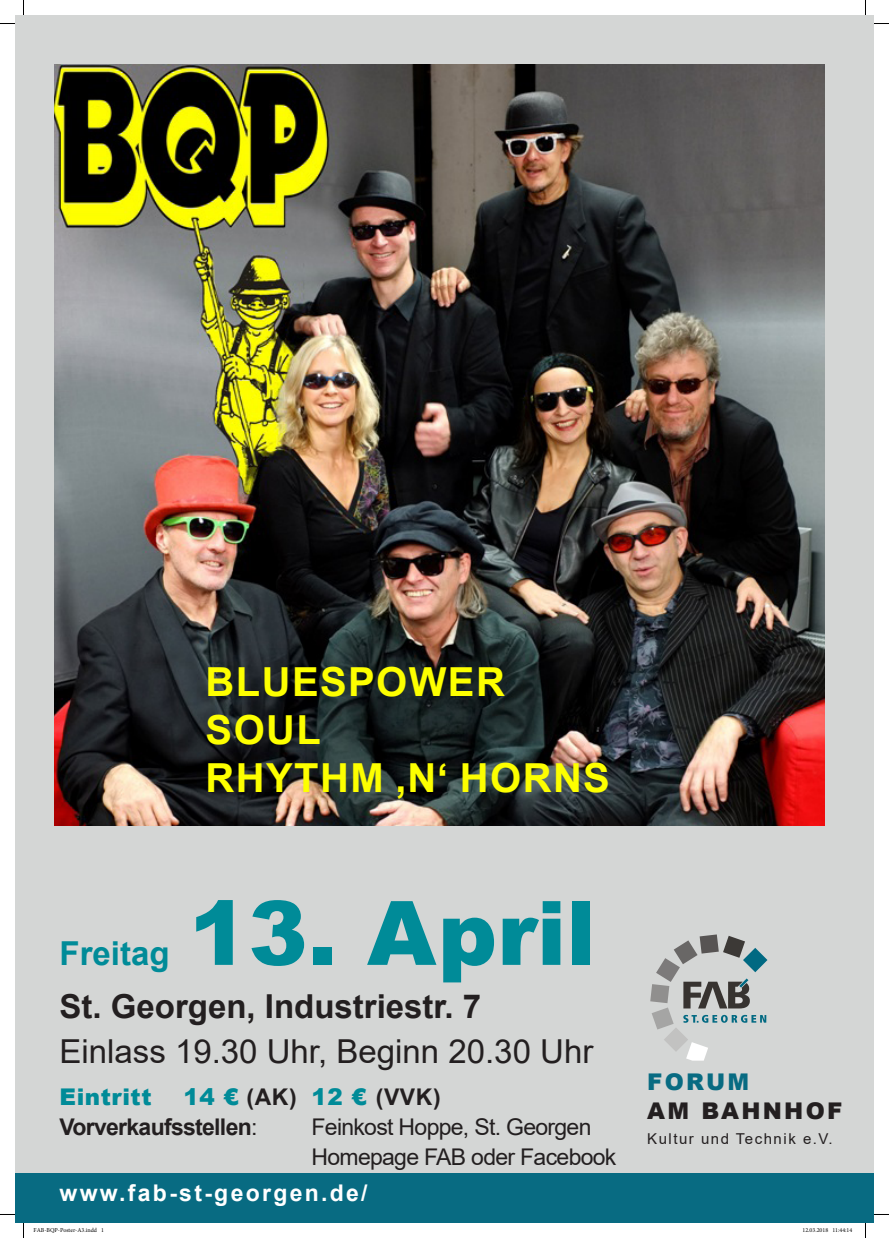
<style>
.page{position:relative;width:889px;height:1238px;background:#fff}
.page>*{position:absolute;margin:0;border:0;box-sizing:border-box;transform-origin:0 0}
.t1{font:900 89px "Arial";color:#008b98}
.t2{font:700 40px/48px "Arial";letter-spacing:.035em;color:#fdff00}
.t3{font:33px "Arial";color:#231f20}
.t4{font:700 33px "Arial";color:#231f20}
.t5{font:700 33px "Arial";color:#008b98}
.t6{font:23px/30px "Arial";letter-spacing:-.03em;color:#231f20}
.t7{font:700 23px/30px "Arial";letter-spacing:-.03em;color:#231f20}
.t8{font:700 23px "Arial";letter-spacing:.1em;color:#fff}
.t9{font:900 23px "Arial";letter-spacing:.1em;color:#231f20}
.t10{font:900 23px "Arial";letter-spacing:.025em;color:#008b98}
.t11{font:900 23px "Arial";letter-spacing:.1em;color:#086b82}
.t12{font:15px "Arial";letter-spacing:.1em;color:#231f20}
.t13{font:6px "Minion Pro";color:#000}
.s1{font-weight:900;color:#008b98}
.s2{font-weight:400}
</style>
<div class="page">
<div style="left:15px;top:15px;width:859px;height:1163px;background:#d4d6d5"></div>
<svg style="left:650px;top:934px;width:117px;height:126px"></svg>
<div style="left:15px;top:1173px;width:859px;height:50px;background:#086b82"></div>
<img style="left:54px;top:64px;width:770px;height:762px">
<svg style="left:0;top:23px;width:15px;height:1px"></svg>
<svg style="left:874px;top:23px;width:14px;height:1px"></svg>
<svg style="left:0;top:1214px;width:15px;height:1px"></svg>
<svg style="left:874px;top:1214px;width:14px;height:1px"></svg>
<svg style="left:23px;top:1px;width:1px;height:14px"></svg>
<svg style="left:23px;top:1223px;width:1px;height:15px"></svg>
<svg style="left:865px;top:1px;width:1px;height:14px"></svg>
<svg style="left:865px;top:1223px;width:1px;height:15px"></svg>
<h2 class="t2" style="left:206px;top:658px;width:406px">BLUESPOWER<br>SOUL<br>RHYTHM ‚N‘ HORNS</h2>
<h1 class="t1" style="left:189px;top:867px;width:408px">13. April</h1>
<h3 class="t4" style="left:60px;top:988px;width:423px">St. Georgen, Industriestr. 7</h3>
<h3 class="t3" style="left:60px;top:1033px;width:535px">Einlass 19.30 Uhr, Beginn 20.30 Uhr</h3>
<p class="t10" style="left:60px;top:1079px;width:94px">Eintritt</p>
<h3 class="t5" style="left:60px;top:935px;width:112px">Freitag</h3>
<p class="t7" style="left:60px;top:1081px;width:383px;text-indent:124px"><span class="s1">14 €</span> (AK) <span class="s1">12 €</span> (VVK)<br>Vorverkaufsstellen<span class="s2">:</span></p>
<p class="t6" style="left:311px;top:1111px;width:306px">Feinkost Hoppe, St. Georgen<br>Homepage FAB oder Facebook</p>
<p class="t8" style="left:60px;top:1180px;width:310px">www.fab-st-georgen.de/</p>
<p class="t11" style="left:647px;top:1064px;width:104px">FORUM</p>
<p class="t9" style="left:647px;top:1093px;width:197px">AM BAHNHOF</p>
<p class="t12" style="left:647px;top:1130px;width:187px">Kultur und Technik e.V.</p>
<p class="t13" style="left:34px;top:1226px;width:72px">FAB-BQP-Poster-A3.indd 1</p>
<p class="t13" style="left:802px;top:1226px;width:51px">12.03.2018 11:44:14</p>
</div>
